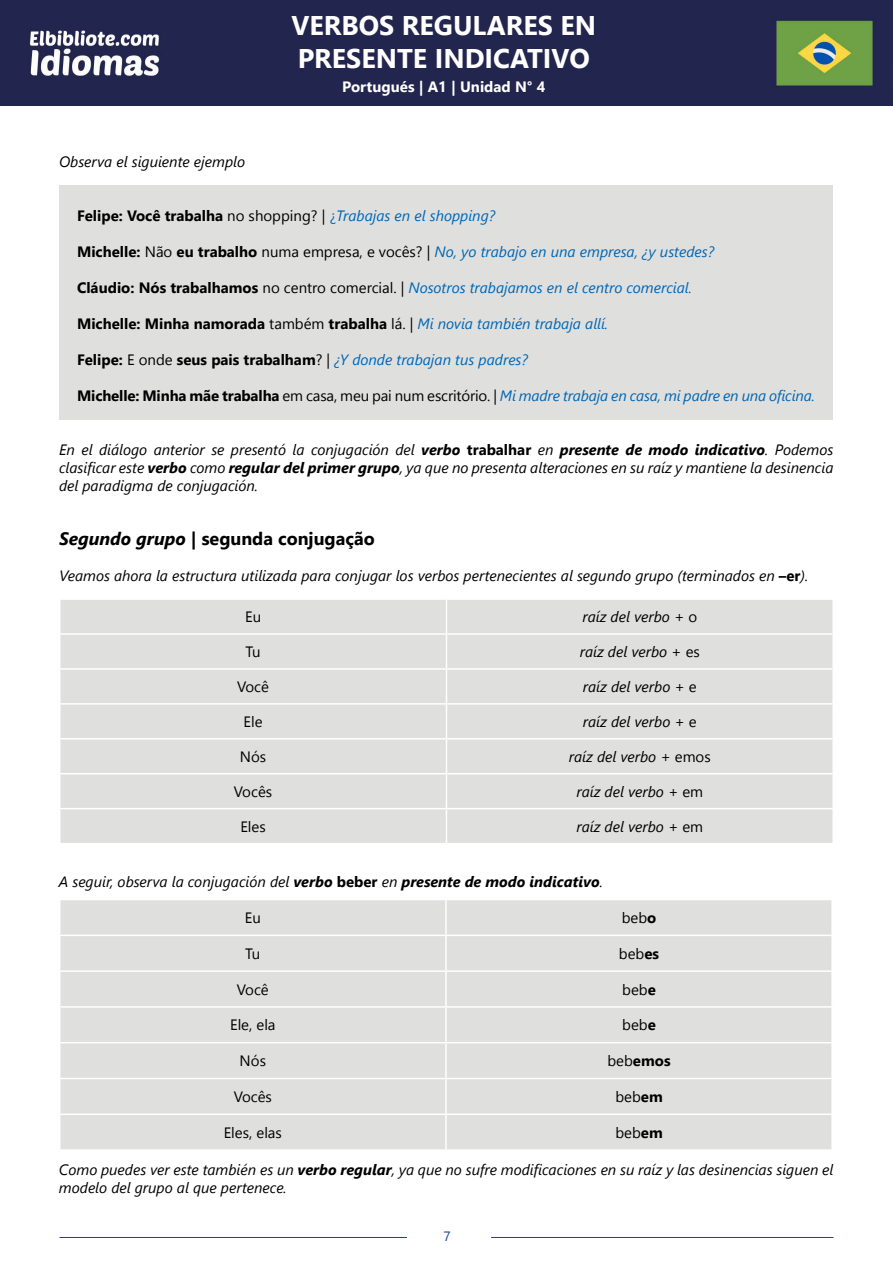
<style>
.page{position:relative;width:893px;height:1263px;background:#fff}
.page>*{position:absolute;margin:0;border:0;box-sizing:border-box;transform-origin:0 0}
.t1{font:700 27px/32.4px "Segoe UI";color:#fff}
.t2{font:700 18px "Segoe UI";color:#000}
.t3{font:italic 15px/18px "Segoe UI";color:#000;text-align:justify}
.t4{font:italic 15px "Segoe UI";color:#0066b3}
.t5{font:15px "Segoe UI";color:#000}
.t6{font:700 15px "Segoe UI";color:#000}
.t7{font:700 15px "Segoe UI";color:#fff}
.t8{font:13.5px "Segoe UI";color:#1a478f}
.s1{font-weight:700;font-style:normal;color:#000}
.s2{font-style:normal;color:#000}
.s3{font-style:normal}
.s4{font-weight:400}
.s5{font-weight:400;font-style:italic;color:#0066b3}
.s6{font-weight:700}
.s7{font-weight:700;font-style:normal}
.s8{font-style:italic}
</style>
<div class="page">
<img style="left:0;top:0;width:893px;height:105px">
<hr style="left:60px;top:1237px;width:347px;height:1px;background:#25408f">
<hr style="left:491px;top:1237px;width:342px;height:1px;background:#25408f">
<div style="left:59px;top:185px;width:774px;height:234px;background:#dfdfde"></div>
<div style="left:60px;top:600px;width:772px;height:103px;background:#dfdfde"></div>
<div style="left:60px;top:705px;width:772px;height:68px;background:#dfdfde"></div>
<div style="left:60px;top:774px;width:772px;height:69px;background:#dfdfde"></div>
<hr style="left:446px;top:600px;width:1px;height:33px;background:#fff">
<hr style="left:59px;top:633px;width:387px;height:2px;background:#fff">
<hr style="left:446px;top:633px;width:388px;height:2px;background:#fff">
<hr style="left:446px;top:635px;width:1px;height:33px;background:#fff">
<hr style="left:59px;top:668px;width:387px;height:2px;background:#fff">
<hr style="left:446px;top:668px;width:388px;height:2px;background:#fff">
<hr style="left:446px;top:670px;width:1px;height:33px;background:#fff">
<hr style="left:446px;top:705px;width:1px;height:33px;background:#fff">
<hr style="left:59px;top:738px;width:387px;height:1px;background:#fff">
<hr style="left:446px;top:738px;width:388px;height:1px;background:#fff">
<hr style="left:446px;top:739px;width:1px;height:34px;background:#fff">
<hr style="left:446px;top:774px;width:1px;height:34px;background:#fff">
<hr style="left:59px;top:808px;width:387px;height:1px;background:#fff">
<hr style="left:446px;top:808px;width:388px;height:1px;background:#fff">
<hr style="left:446px;top:809px;width:1px;height:34px;background:#fff">
<div style="left:60px;top:900px;width:771px;height:106px;background:#dfdfde"></div>
<div style="left:60px;top:1008px;width:771px;height:141px;background:#dfdfde"></div>
<hr style="left:445px;top:900px;width:2px;height:34px;background:#fff">
<hr style="left:59px;top:934px;width:387px;height:2px;background:#fff">
<hr style="left:446px;top:934px;width:387px;height:2px;background:#fff">
<hr style="left:445px;top:936px;width:2px;height:34px;background:#fff">
<hr style="left:59px;top:970px;width:387px;height:2px;background:#fff">
<hr style="left:446px;top:970px;width:387px;height:2px;background:#fff">
<hr style="left:445px;top:972px;width:2px;height:34px;background:#fff">
<hr style="left:445px;top:1008px;width:2px;height:34px;background:#fff">
<hr style="left:59px;top:1042px;width:387px;height:1px;background:#fff">
<hr style="left:446px;top:1042px;width:387px;height:1px;background:#fff">
<hr style="left:445px;top:1043px;width:2px;height:35px;background:#fff">
<hr style="left:59px;top:1078px;width:387px;height:1px;background:#fff">
<hr style="left:446px;top:1078px;width:387px;height:1px;background:#fff">
<hr style="left:445px;top:1079px;width:2px;height:34px;background:#fff">
<hr style="left:59px;top:1113px;width:387px;height:2px;background:#fff">
<hr style="left:446px;top:1113px;width:387px;height:2px;background:#fff">
<hr style="left:445px;top:1115px;width:2px;height:34px;background:#fff">
<h1 class="t1" style="left:291px;top:9px;width:306px">VERBOS REGULARES EN<br>PRESENTE INDICATIVO</h1>
<p class="t7" style="left:342px;top:74px;width:205px">Portugués | A1 | Unidad N° 4</p>
<p class="t3" style="left:59px;top:152px;width:188px">Observa el siguiente ejemplo</p>
<p class="t4" style="left:77px;top:205px;width:420px"><span class="s1">Felipe: Você trabalha</span> <span class="s2">no shopping? |</span> <span class="s3">¿</span>Trabajas en el shopping?</p>
<p class="t4" style="left:77px;top:241px;width:639px"><span class="s1">Michelle:</span> <span class="s2">Não</span> <span class="s1">eu trabalho</span> <span class="s2">numa empresa, e vocês? |</span> No, yo trabajo en una empresa, ¿y ustedes?</p>
<p class="t4" style="left:77px;top:277px;width:617px"><span class="s1">Cláudio: Nós trabalhamos</span> <span class="s2">no centro comercial. |</span> Nosotros trabajamos en el centro comercial.</p>
<p class="t6" style="left:77px;top:311px;width:533px">Michelle: Minha namorada <span class="s4">também</span> trabalha <span class="s4">lá. |</span> <span class="s5">Mi novia también trabaja allí.</span></p>
<p class="t4" style="left:77px;top:349px;width:452px"><span class="s1">Felipe:</span> <span class="s2">E onde</span> <span class="s1">seus pais trabalham</span><span class="s2">? |</span> ¿Y donde trabajan tus padres?</p>
<p class="t4" style="left:77px;top:385px;width:739px"><span class="s1">Michelle: Minha mãe trabalha</span> <span class="s2">em casa, meu pai num escritório. |</span> Mi madre trabaja en casa, mi padre en una oficina.</p>
<p class="t3" style="left:59px;top:440px;width:776px">En el diálogo anterior se presentó la conjugación del <span class="s6">verbo</span> <span class="s7">trabalhar</span> en <span class="s6">presente de modo indicativo</span>. Podemos clasificar este <span class="s6">verbo</span> como <span class="s6">regular del primer grupo</span>, ya que no presenta alteraciones en su raíz y mantiene la desinencia del paradigma de conjugación.</p>
<p class="t2" style="left:59px;top:524px;width:317px"><span class="s8">Segundo grupo</span> | segunda conjugação</p>
<p class="t3" style="left:59px;top:566px;width:751px">Veamos ahora la estructura utilizada para conjugar los verbos pertenecientes al segundo grupo (terminados en <span class="s7">–er</span>).</p>
<p class="t5" style="left:245px;top:605px;width:18px">Eu</p>
<p class="t3" style="left:582px;top:607px;width:116px">raíz del verbo + <span class="s3">o</span></p>
<p class="t5" style="left:246px;top:639px;width:17px">Tu</p>
<p class="t3" style="left:580px;top:642px;width:122px">raíz del verbo + <span class="s3">es</span></p>
<p class="t5" style="left:237px;top:674px;width:33px">Você</p>
<p class="t3" style="left:583px;top:677px;width:115px">raíz del verbo + <span class="s3">e</span></p>
<p class="t5" style="left:244px;top:709px;width:21px">Ele</p>
<p class="t3" style="left:583px;top:712px;width:115px">raíz del verbo + <span class="s3">e</span></p>
<p class="t5" style="left:240px;top:744px;width:28px">Nós</p>
<p class="t3" style="left:569px;top:747px;width:143px">raíz del verbo + <span class="s3">emos</span></p>
<p class="t5" style="left:234px;top:779px;width:40px">Vocês</p>
<p class="t3" style="left:576px;top:782px;width:128px">raíz del verbo + <span class="s3">em</span></p>
<p class="t5" style="left:240px;top:814px;width:27px">Eles</p>
<p class="t3" style="left:576px;top:816px;width:128px">raíz del verbo + <span class="s3">em</span></p>
<p class="t3" style="left:59px;top:872px;width:545px">A seguir, observa la conjugación del <span class="s6">verbo</span> <span class="s7">beber</span> en <span class="s6">presente de modo indicativo</span>.</p>
<p class="t5" style="left:245px;top:905px;width:18px">Eu</p>
<p class="t5" style="left:622px;top:905px;width:36px">beb<span class="s6">o</span></p>
<p class="t5" style="left:245px;top:941px;width:17px">Tu</p>
<p class="t5" style="left:619px;top:941px;width:42px">beb<span class="s6">es</span></p>
<p class="t5" style="left:237px;top:977px;width:33px">Você</p>
<p class="t5" style="left:622px;top:977px;width:35px">beb<span class="s6">e</span></p>
<p class="t5" style="left:230px;top:1013px;width:47px">Ele, ela</p>
<p class="t5" style="left:622px;top:1013px;width:35px">beb<span class="s6">e</span></p>
<p class="t5" style="left:240px;top:1049px;width:28px">Nós</p>
<p class="t6" style="left:607px;top:1049px;width:65px"><span class="s4">beb</span>emos</p>
<p class="t5" style="left:234px;top:1084px;width:40px">Vocês</p>
<p class="t5" style="left:615px;top:1084px;width:49px">beb<span class="s6">em</span></p>
<p class="t5" style="left:224px;top:1120px;width:60px">Eles, elas</p>
<p class="t5" style="left:615px;top:1120px;width:49px">beb<span class="s6">em</span></p>
<p class="t3" style="left:59px;top:1160px;width:776px">Como puedes ver este también es un <span class="s6">verbo regular</span>, ya que no sufre modificaciones en su raíz y las desinencias siguen el modelo del grupo al que pertenece.</p>
<p class="t8" style="left:443px;top:1225px;width:9px">7</p>
</div>
